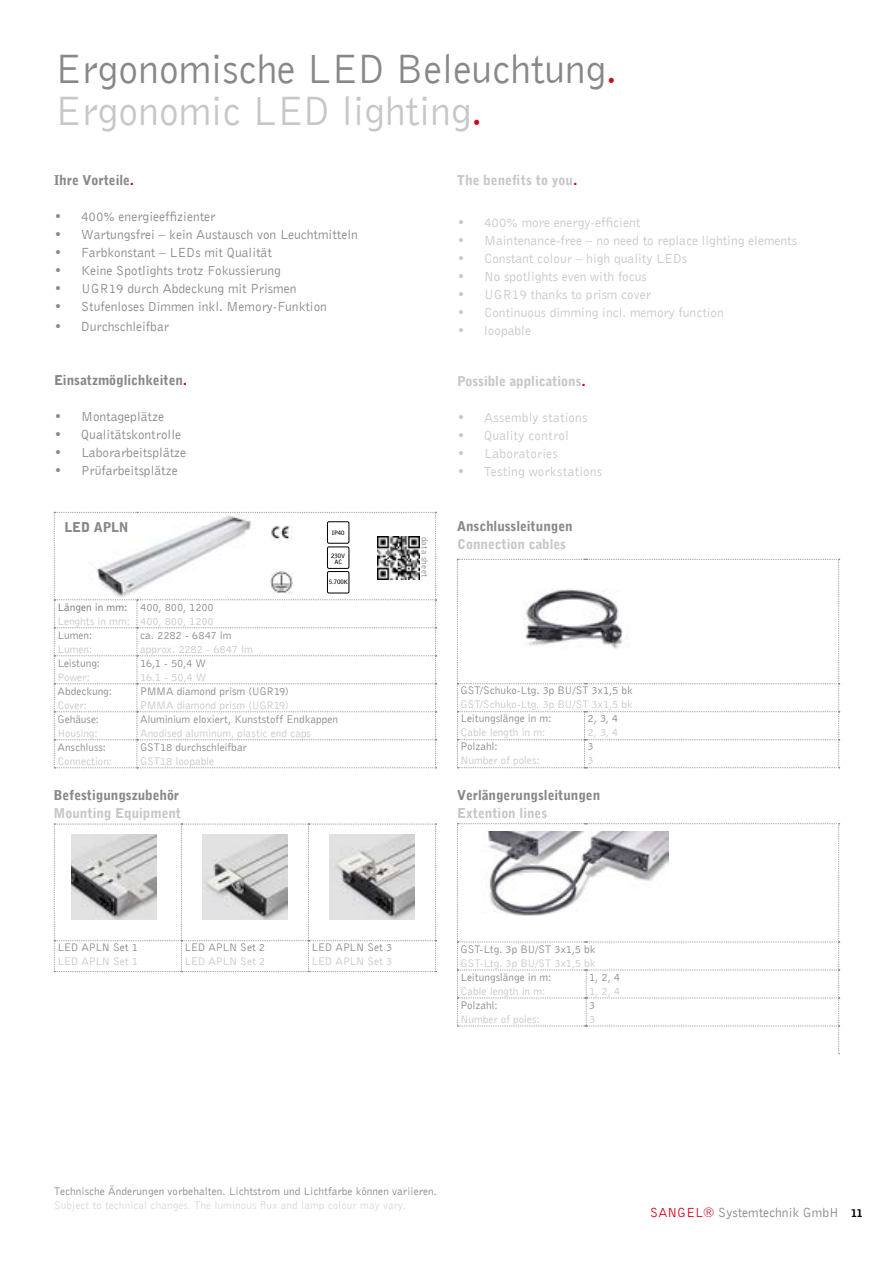
<style>
.page{position:relative;width:893px;height:1263px;background:#fff}
.page>*{position:absolute;margin:0;border:0;box-sizing:border-box;transform-origin:0 0}
.t1{font:42px/42px "Bell Gothic BT Roman";letter-spacing:-.01em;color:#87888a}
.t2{font:13.5px "Bell Gothic BT Roman";color:#87888a}
.t3{font:13.5px "Bell Gothic BT Roman";color:#c6c7c8}
.t4{font:13.5px "Bell Gothic BT Black";color:#87888a}
.t5{font:13.5px "Bell Gothic BT Black";color:#c6c7c8}
.t6{font:13.5px "Bell Gothic BT Roman";letter-spacing:.02em;color:#c6c7c8}
.t7{font:11.25px "Bell Gothic BT Roman";color:#87888a}
.t8{font:11.25px "Bell Gothic BT Roman";letter-spacing:-.01em;color:#c6c7c8}
.t9{font:11.25px "Bell Gothic BT Roman";letter-spacing:.005em;color:#d7d8d9}
.t10{font:11.25px "Bell Gothic BT Roman";color:#707172}
.t11{font:9px "Bell Gothic BT Roman";letter-spacing:.04em;color:#87888a}
.t12{font:6px/6px "Bell Gothic BT Bold";color:#000;text-align:center}
.s1{color:#cd071e}
.s2{color:#c6c7c8}
.s3{color:#d4021d}
.s4{color:#d3011c}
.s5{color:#d20026}
.s6{font-family:"Bell Gothic BT Black";font-size:10.5px;color:#000}
</style>
<div class="page">
<svg style="left:54px;top:512px;width:383px;height:256px"></svg>
<img style="left:377px;top:536px;width:43px;height:43px">
<div style="left:327px;top:571px;width:22px;height:22px;border:1px solid #000;border-radius:2px"></div>
<div style="left:327px;top:547px;width:22px;height:21px;border:1px solid #000;border-radius:2px"></div>
<div style="left:327px;top:522px;width:22px;height:21px;border:1px solid #000;border-radius:2px"></div>
<img style="left:77px;top:514px;width:186px;height:84px">
<img style="left:270px;top:525px;width:22px;height:16px">
<img style="left:270px;top:572px;width:22px;height:22px">
<svg style="left:54px;top:824px;width:383px;height:148px"></svg>
<img style="left:71px;top:834px;width:85px;height:85px">
<img style="left:330px;top:834px;width:85px;height:85px">
<img style="left:202px;top:834px;width:85px;height:85px">
<svg style="left:457px;top:559px;width:383px;height:209px"></svg>
<svg style="left:457px;top:823px;width:383px;height:231px"></svg>
<img style="left:511px;top:577px;width:126px;height:84px">
<img style="left:470px;top:831px;width:198px;height:84px">
<h1 class="t1" style="left:54px;top:47px;width:565px">Ergonomische LED Beleuchtung<span class="s1">.<br></span><span class="s2">Ergonomic LED lighting</span><span class="s3">.</span></h1>
<p class="t4" style="left:54px;top:172px;width:82px">Ihre Vorteile<span class="s1">.</span></p>
<p class="t2" style="left:54px;top:208px;width:163px">• 400% energieeffizienter</p>
<p class="t2" style="left:54px;top:226px;width:305px">• Wartungsfrei – kein Austausch von Leuchtmitteln</p>
<p class="t2" style="left:54px;top:244px;width:219px">• Farbkonstant – LEDs mit Qualität</p>
<p class="t2" style="left:54px;top:262px;width:228px">• Keine Spotlights trotz Fokussierung</p>
<p class="t2" style="left:54px;top:280px;width:244px">• UGR19 durch Abdeckung mit Prismen</p>
<p class="t2" style="left:54px;top:298px;width:275px">• Stufenloses Dimmen inkl. Memory-Funktion</p>
<p class="t2" style="left:54px;top:318px;width:117px">• Durchschleifbar</p>
<p class="t4" style="left:54px;top:371px;width:135px">Einsatzmöglichkeiten<span class="s1">.</span></p>
<p class="t2" style="left:54px;top:408px;width:112px">• Montageplätze</p>
<p class="t2" style="left:54px;top:426px;width:129px">• Qualitätskontrolle</p>
<p class="t2" style="left:54px;top:444px;width:134px">• Laborarbeitsplätze</p>
<p class="t2" style="left:54px;top:462px;width:125px">• Prüfarbeitsplätze</p>
<p class="t4" style="left:65px;top:519px;width:66px">LED APLN</p>
<p class="t10" style="left:57px;top:600px;width:71px">Längen in mm:</p>
<p class="t8" style="left:57px;top:614px;width:74px">Lenghts in mm:</p>
<p class="t7" style="left:140px;top:600px;width:75px">400, 800, 1200</p>
<p class="t8" style="left:140px;top:614px;width:75px">400, 800, 1200</p>
<p class="t7" style="left:57px;top:628px;width:36px">Lumen:</p>
<p class="t8" style="left:57px;top:642px;width:36px">Lumen:</p>
<p class="t7" style="left:140px;top:628px;width:93px">ca. 2282 - 6847 lm</p>
<p class="t8" style="left:140px;top:642px;width:114px">approx. 2282 - 6847 lm</p>
<p class="t7" style="left:57px;top:656px;width:44px">Leistung:</p>
<p class="t8" style="left:57px;top:670px;width:34px">Power:</p>
<p class="t7" style="left:140px;top:656px;width:68px">16,1 - 50,4 W</p>
<p class="t8" style="left:140px;top:670px;width:68px">16.1 - 50,4 W</p>
<p class="t7" style="left:57px;top:684px;width:56px">Abdeckung:</p>
<p class="t8" style="left:57px;top:698px;width:31px">Cover:</p>
<p class="t7" style="left:140px;top:684px;width:150px">PMMA diamond prism (UGR19)</p>
<p class="t8" style="left:140px;top:698px;width:150px">PMMA diamond prism (UGR19)</p>
<p class="t12" style="left:332px;top:530px;width:14px">IP40</p>
<p class="t12" style="left:331px;top:552px;width:16px">230V<br>AC</p>
<p class="t12" style="left:329px;top:579px;width:21px">5.700K</p>
<p class="t7" style="left:57px;top:712px;width:43px">Gehäuse:</p>
<p class="t8" style="left:57px;top:726px;width:42px">Housing:</p>
<p class="t7" style="left:57px;top:740px;width:50px">Anschluss:</p>
<p class="t8" style="left:57px;top:754px;width:56px">Connection:</p>
<p class="t7" style="left:140px;top:712px;width:200px">Aluminium eloxiert, Kunststoff Endkappen</p>
<p class="t8" style="left:140px;top:726px;width:172px">Anodised aluminum, plastic end caps</p>
<p class="t7" style="left:140px;top:740px;width:108px">GST18 durchschleifbar</p>
<p class="t8" style="left:140px;top:754px;width:76px">GST18 loopable</p>
<p class="t4" style="left:53px;top:787px;width:127px">Befestigungszubehör</p>
<p class="t5" style="left:53px;top:805px;width:129px">Mounting Equipment</p>
<p class="t11" style="left:430px;top:536px;width:42px;rotate:90deg">data sheet</p>
<p class="t5" style="left:457px;top:172px;width:122px">The benefits to you<span class="s3">.</span></p>
<p class="t3" style="left:457px;top:214px;width:185px">• 400% more energy-efficient</p>
<p class="t3" style="left:457px;top:232px;width:341px">• Maintenance-free – no need to replace lighting elements</p>
<p class="t3" style="left:457px;top:250px;width:231px">• Constant colour – high quality LEDs</p>
<p class="t3" style="left:457px;top:268px;width:191px">• No spotlights even with focus</p>
<p class="t3" style="left:457px;top:286px;width:195px">• UGR19 thanks to prism cover</p>
<p class="t3" style="left:457px;top:304px;width:268px">• Continuous dimming incl. memory function</p>
<p class="t3" style="left:457px;top:322px;width:75px">• loopable</p>
<p class="t5" style="left:457px;top:372px;width:130px">Possible applications<span class="s3">.</span></p>
<p class="t6" style="left:457px;top:409px;width:132px">• Assembly stations</p>
<p class="t3" style="left:457px;top:427px;width:113px">• Quality control</p>
<p class="t6" style="left:457px;top:445px;width:102px">• Laboratories</p>
<p class="t3" style="left:457px;top:463px;width:147px">• Testing workstations</p>
<p class="t4" style="left:457px;top:518px;width:117px">Anschlussleitungen</p>
<p class="t5" style="left:457px;top:536px;width:110px">Connection cables</p>
<p class="t7" style="left:460px;top:683px;width:174px">GST/Schuko-Ltg. 3p BU/ST 3x1,5 bk</p>
<p class="t8" style="left:460px;top:698px;width:174px">GST/Schuko-Ltg. 3p BU/ST 3x1,5 bk</p>
<p class="t7" style="left:460px;top:711px;width:92px">Leitungslänge in m:</p>
<p class="t8" style="left:460px;top:726px;width:86px">Cable length in m:</p>
<p class="t7" style="left:588px;top:711px;width:32px">2, 3, 4</p>
<p class="t8" style="left:588px;top:726px;width:32px">2, 3, 4</p>
<p class="t7" style="left:460px;top:739px;width:38px">Polzahl:</p>
<p class="t8" style="left:460px;top:754px;width:81px">Number of poles:</p>
<p class="t7" style="left:588px;top:739px;width:8px">3</p>
<p class="t8" style="left:588px;top:754px;width:8px">3</p>
<p class="t4" style="left:457px;top:787px;width:145px">Verlängerungsleitungen</p>
<p class="t5" style="left:457px;top:805px;width:91px">Extention lines</p>
<p class="t7" style="left:57px;top:940px;width:82px">LED APLN Set 1</p>
<p class="t8" style="left:57px;top:955px;width:82px">LED APLN Set 1</p>
<p class="t7" style="left:184px;top:940px;width:82px">LED APLN Set 2</p>
<p class="t8" style="left:184px;top:955px;width:82px">LED APLN Set 2</p>
<p class="t7" style="left:312px;top:940px;width:82px">LED APLN Set 3</p>
<p class="t8" style="left:312px;top:955px;width:82px">LED APLN Set 3</p>
<p class="t7" style="left:460px;top:942px;width:136px">GST-Ltg. 3p BU/ST 3x1,5 bk</p>
<p class="t8" style="left:460px;top:956px;width:136px">GST-Ltg. 3p BU/ST 3x1,5 bk</p>
<p class="t7" style="left:460px;top:970px;width:92px">Leitungslänge in m:</p>
<p class="t8" style="left:460px;top:984px;width:86px">Cable length in m:</p>
<p class="t7" style="left:589px;top:970px;width:32px">1, 2, 4</p>
<p class="t8" style="left:589px;top:984px;width:32px">1, 2, 4</p>
<p class="t7" style="left:460px;top:998px;width:38px">Polzahl:</p>
<p class="t8" style="left:460px;top:1012px;width:81px">Number of poles:</p>
<p class="t7" style="left:589px;top:998px;width:8px">3</p>
<p class="t8" style="left:589px;top:1012px;width:8px">3</p>
<p class="t7" style="left:54px;top:1185px;width:385px">Technische Änderungen vorbehalten. Lichtstrom und Lichtfarbe können variieren.</p>
<p class="t9" style="left:54px;top:1198px;width:354px">Subject to technical changes. The luminous flux and lamp colour may vary.</p>
<p class="t2" style="left:650px;top:1204px;width:214px"><span class="s4">SANGEL</span><span class="s5">®</span> Systemtechnik GmbH <span class="s6">11</span></p>
</div>
